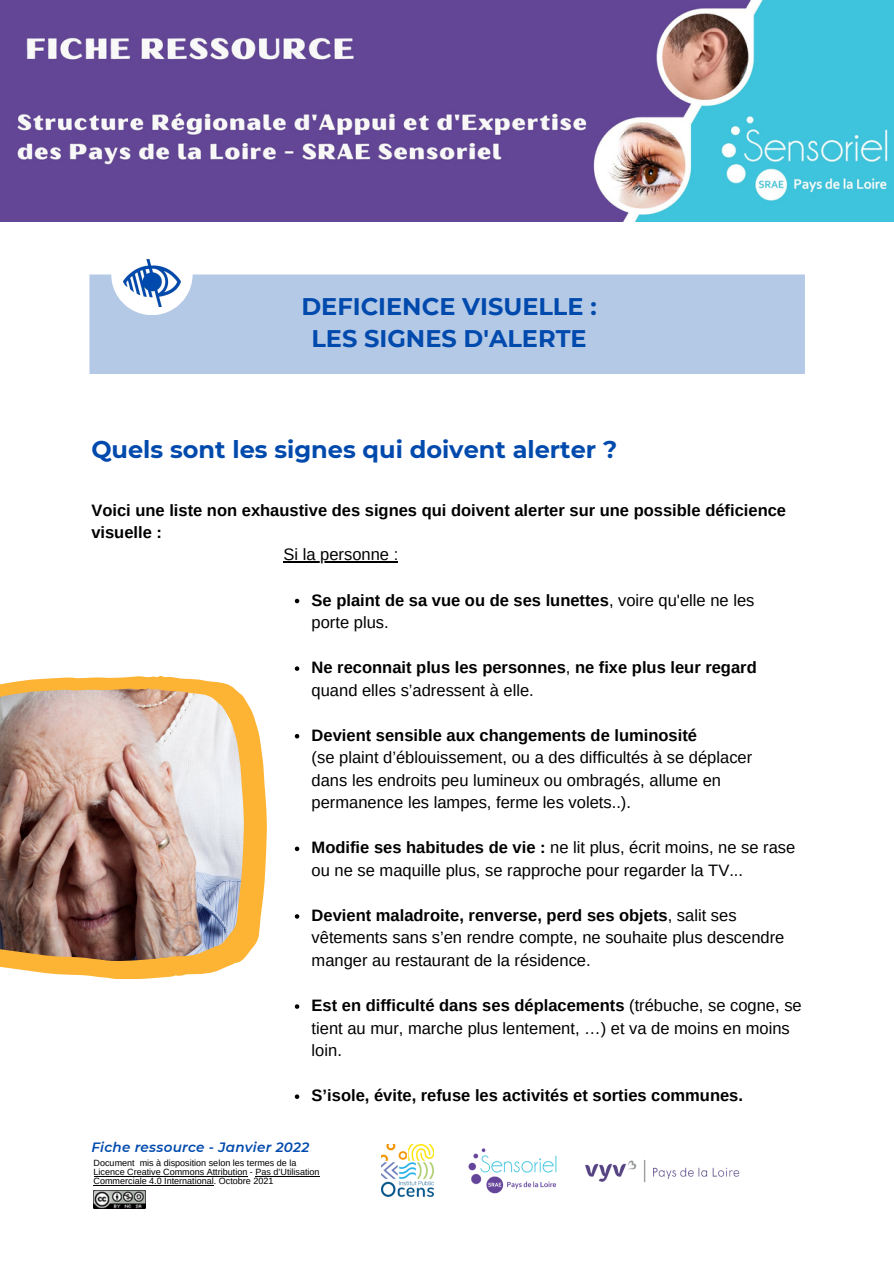
<style>
.page{position:relative;width:894px;height:1264px;background:#fff}
.page>*{position:absolute;margin:0;border:0;box-sizing:border-box;transform-origin:0 0}
.t1{font:700 24px "Montserrat";color:#004aad}
.t2{font:16.5px/22.5px "Arimo";color:#000}
.t3{font:700 16.5px/22.5px "Arimo";color:#000}
.t4{font:italic 600 13.5px "Montserrat";letter-spacing:.02em;color:#004aad}
.t5{font:9px/9px "Arimo";color:#000}
.s1{font-weight:400}
.s2{font-weight:700}
</style>
<div class="page">
<div style="left:89px;top:274px;width:715px;height:100px;background:#b4c9e6"></div>
<div style="left:111px;top:234px;width:81px;height:81px;background:#fff;border-radius:50%"></div>
<svg style="left:0;top:676px;width:266px;height:303px;fill:#fdb334"></svg>
<img style="left:0;top:688px;width:243px;height:272px">
<img style="left:585px;top:1159px;width:155px;height:24px">
<img style="left:468px;top:1148px;width:89px;height:46px">
<img style="left:381px;top:1144px;width:53px;height:52px">
<img style="left:123px;top:259px;width:58px;height:47px">
<img style="left:94px;top:1190px;width:51px;height:18px">
<img style="left:0;top:0;width:893px;height:221px">
<svg style="left:295px;top:598px;width:4px;height:5px"></svg>
<svg style="left:295px;top:666px;width:4px;height:5px"></svg>
<svg style="left:295px;top:734px;width:4px;height:4px"></svg>
<svg style="left:295px;top:846px;width:4px;height:5px"></svg>
<svg style="left:295px;top:914px;width:4px;height:4px"></svg>
<svg style="left:295px;top:1004px;width:4px;height:4px"></svg>
<svg style="left:295px;top:1094px;width:4px;height:4px"></svg>
<hr style="left:283px;top:561px;width:115px;height:1px;background:#000">
<hr style="left:94px;top:1175px;width:153px;height:1px;background:#000">
<hr style="left:255px;top:1175px;width:64px;height:1px;background:#000">
<hr style="left:94px;top:1184px;width:120px;height:1px;background:#000">
<p class="t1" style="left:301px;top:292px;width:297px">DEFICIENCE VISUELLE :</p>
<p class="t1" style="left:311px;top:324px;width:277px">LES SIGNES D'ALERTE</p>
<p class="t1" style="left:91px;top:435px;width:527px">Quels sont les signes qui doivent alerter ?</p>
<p class="t3" style="left:91px;top:498px;width:696px">Voici une liste non exhaustive des signes qui doivent alerter sur une possible déficience visuelle :</p>
<p class="t2" style="left:283px;top:543px;width:116px">Si la personne :</p>
<p class="t3" style="left:311px;top:588px;width:444px">Se plaint de sa vue ou de ses lunettes<span class="s1">, voire qu'elle ne les porte plus.</span></p>
<p class="t3" style="left:311px;top:656px;width:446px">Ne reconnait plus les personnes<span class="s1">,</span> ne fixe plus leur regard <span class="s1">quand elles s’adressent à elle.</span></p>
<p class="t2" style="left:311px;top:723px;width:442px"><span class="s2">Devient sensible aux changements de luminosité<br></span>(se plaint d’éblouissement, ou a des difficultés à se déplacer dans les endroits peu lumineux ou ombragés, allume en permanence les lampes, ferme les volets..).</p>
<p class="t2" style="left:311px;top:836px;width:485px"><span class="s2">Modifie ses habitudes de vie :</span> ne lit plus, écrit moins, ne se rase ou ne se maquille plus, se rapproche pour regarder la TV...</p>
<p class="t2" style="left:311px;top:904px;width:474px"><span class="s2">Devient maladroite, renverse, perd ses objets</span>, salit ses vêtements sans s’en rendre compte, ne souhaite plus descendre manger au restaurant de la résidence.</p>
<p class="t2" style="left:311px;top:994px;width:491px"><span class="s2">Est en difficulté dans ses déplacements</span> (trébuche, se cogne, se tient au mur, marche plus lentement, …) et va de moins en moins loin.</p>
<p class="t3" style="left:311px;top:1084px;width:433px">S’isole, évite, refuse les activités et sorties communes.</p>
<p class="t4" style="left:91px;top:1139px;width:219px">Fiche ressource - Janvier 2022</p>
<p class="t5" style="left:94px;top:1158px;width:204px">Document mis à disposition selon les termes de la</p>
<p class="t5" style="left:94px;top:1167px;width:227px">Licence Creative Commons Attribution - Pas d’Utilisation<br>Commerciale 4.0 International. Octobre 2021</p>
</div>
